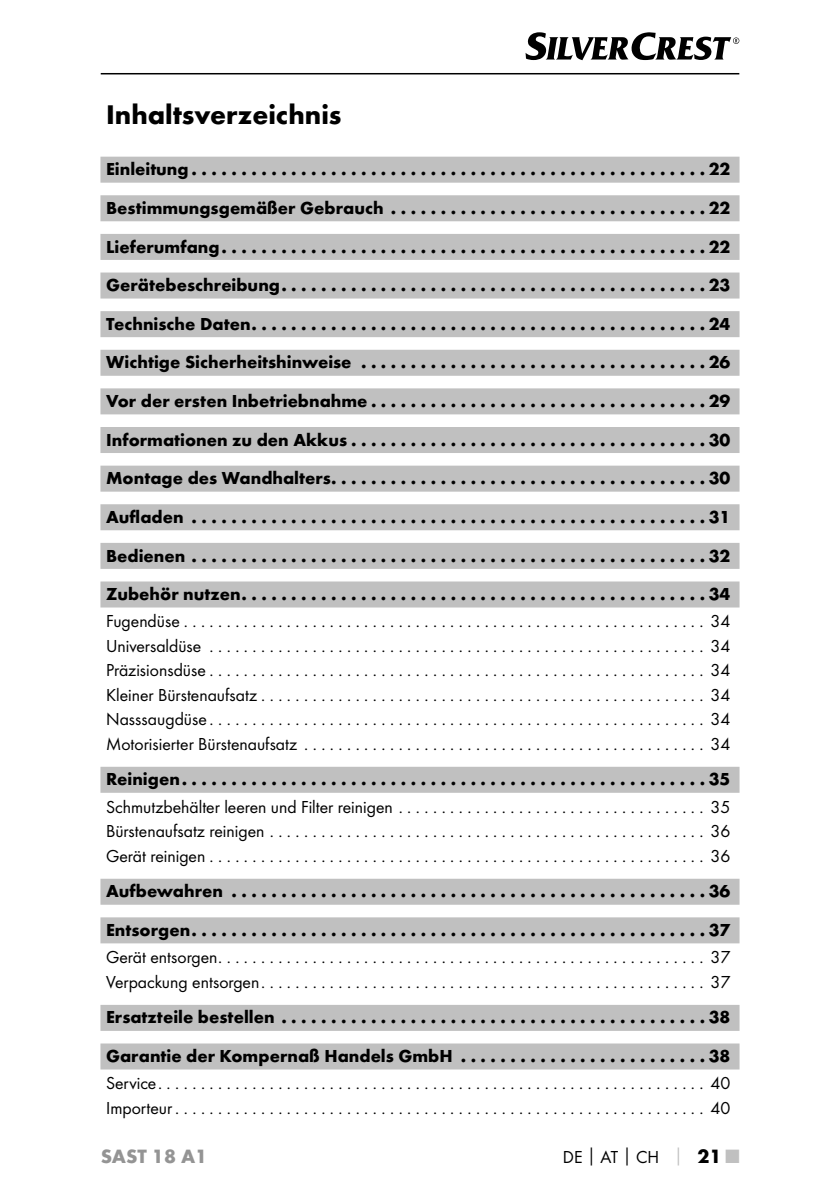
<style>
.page{position:relative;width:840px;height:1191px;background:#fff}
.page>*{position:absolute;margin:0;border:0;box-sizing:border-box;transform-origin:0 0}
.t1{font:700 28px "Futura";color:#000}
.t2{font:700 20px "Futura";color:#949494}
.t3{font:700 18px/38.6px "Futura";color:#000}
.t4{font:18px/24.4px "Futura Boo";color:#000;text-align:justify}
.s1{font-family:"Futura";font-weight:700}
.s2{font-family:"Futura";font-weight:700;color:#c0c0c0}
.s3{font-family:"Futura";font-weight:700;font-size:20px}
.s4{font-family:"Futura";font-weight:700;font-size:20px;color:#c0c0c0}
</style>
<div class="page">
<hr style="left:101px;top:73px;width:638px;height:1px;background:#000">
<svg style="left:525px;top:32px;width:214px;height:28px"></svg>
<div style="left:100px;top:157px;width:639px;height:26px;background:#c0c0c0"></div>
<div style="left:100px;top:195px;width:639px;height:26px;background:#c0c0c0"></div>
<div style="left:100px;top:234px;width:639px;height:26px;background:#c0c0c0"></div>
<div style="left:100px;top:272px;width:639px;height:26px;background:#c0c0c0"></div>
<div style="left:100px;top:311px;width:639px;height:26px;background:#c0c0c0"></div>
<div style="left:100px;top:350px;width:639px;height:26px;background:#c0c0c0"></div>
<div style="left:100px;top:388px;width:639px;height:26px;background:#c0c0c0"></div>
<div style="left:100px;top:427px;width:639px;height:26px;background:#c0c0c0"></div>
<div style="left:100px;top:465px;width:639px;height:26px;background:#c0c0c0"></div>
<div style="left:100px;top:504px;width:639px;height:26px;background:#c0c0c0"></div>
<div style="left:100px;top:543px;width:639px;height:26px;background:#c0c0c0"></div>
<div style="left:100px;top:581px;width:639px;height:26px;background:#c0c0c0"></div>
<div style="left:100px;top:767px;width:639px;height:26px;background:#c0c0c0"></div>
<div style="left:100px;top:878px;width:639px;height:26px;background:#c0c0c0"></div>
<div style="left:100px;top:917px;width:639px;height:26px;background:#c0c0c0"></div>
<div style="left:100px;top:1005px;width:639px;height:26px;background:#c0c0c0"></div>
<div style="left:100px;top:1043px;width:639px;height:26px;background:#c0c0c0"></div>
<h1 class="t1" style="left:106px;top:104px;width:237px">Inhaltsverzeichnis</h1>
<p class="t3" style="left:106px;top:151px;width:625px;text-align:justify">Einleitung ....................................................22<br>Bestimmungsgemäßer Gebrauch ................................22<br>Lieferumfang .................................................22<br>Gerätebeschreibung ...........................................23<br>Technische Daten ..............................................24<br>Wichtige Sicherheitshinweise ...................................26<br>Vor der ersten Inbetriebnahme ..................................29<br>Informationen zu den Akkus ....................................30<br>Montage des Wandhalters ......................................30<br>Aufladen ....................................................31<br>Bedienen ....................................................32<br>Zubehör nutzen ...............................................34</p>
<p class="t4" style="left:106px;top:610px;width:625px">Fugendüse ............................................................. 34<br>Universaldüse .......................................................... 34<br>Präzisionsdüse .......................................................... 34<br>Kleiner Bürstenaufsatz .................................................... 34<br>Nasssaugdüse .......................................................... 34<br>Motorisierter Bürstenaufsatz ............................................... 34</p>
<p class="t3" style="left:106px;top:761px;width:625px">Reinigen .....................................................35</p>
<p class="t4" style="left:106px;top:795px;width:625px">Schmutzbehälter leeren und Filter reinigen .................................... 35<br>Bürstenaufsatz reinigen ................................................... 36<br>Gerät reinigen .......................................................... 36</p>
<p class="t3" style="left:106px;top:873px;width:625px">Aufbewahren ................................................36<br>Entsorgen ....................................................37</p>
<p class="t4" style="left:106px;top:946px;width:625px">Gerät entsorgen ......................................................... 37<br>Verpackung entsorgen .................................................... 37</p>
<p class="t3" style="left:106px;top:999px;width:625px">Ersatzteile bestellen ...........................................38<br>Garantie der Kompernaß Handels GmbH . . . . . . . . . . . . . . . . . . . . . . . . . 38</p>
<p class="t4" style="left:106px;top:1072px;width:625px">Service ................................................................ 40<br>Importeur .............................................................. 40</p>
<p class="t2" style="left:101px;top:1148px;width:108px">SAST 18 A1</p>
<p class="t4" style="left:562px;top:1145px;width:178px">DE<span class="s1">│</span>AT<span class="s1">│</span>CH <span class="s2">│</span> <span class="s3">21</span> <span class="s4">■</span></p>
</div>
